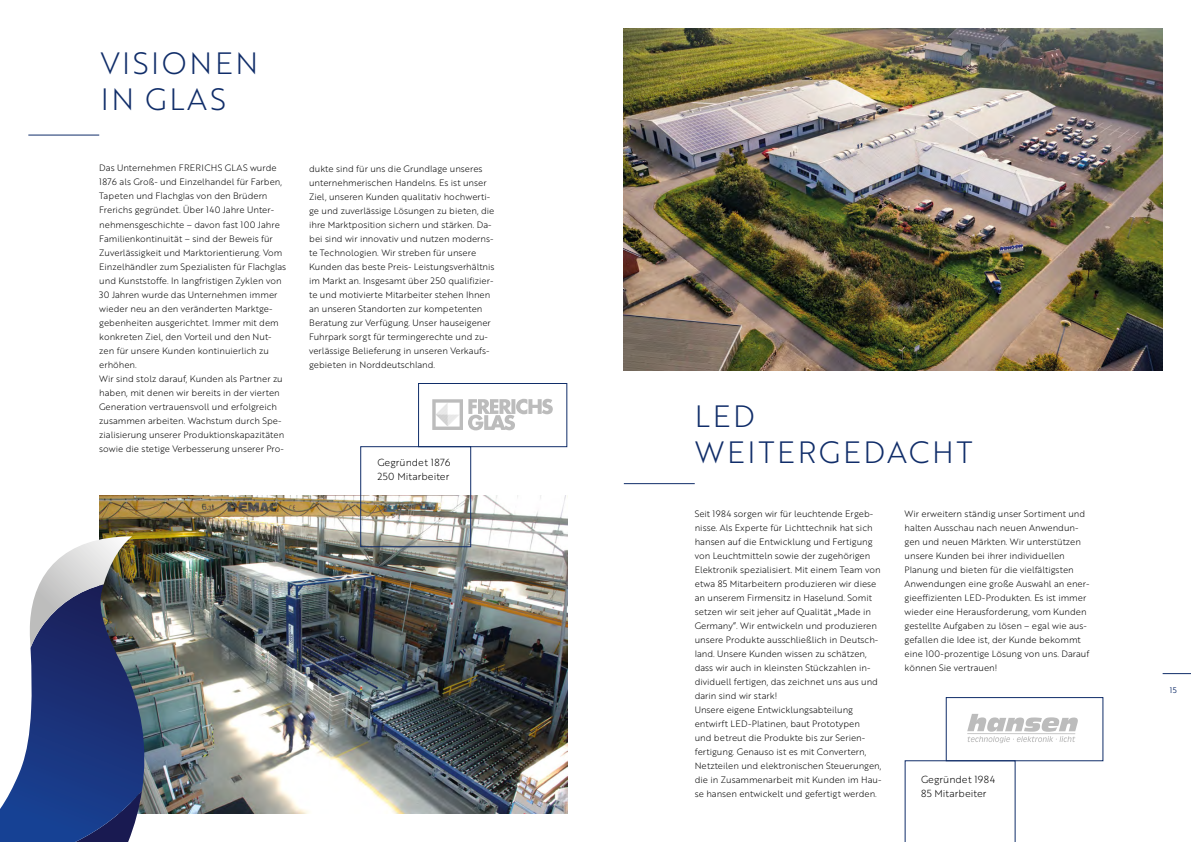
<style>
.page{position:relative;width:1191px;height:842px;background:#fff}
.page>*{position:absolute;margin:0;border:0;box-sizing:border-box;transform-origin:0 0}
.Headline{font:30px/36px "Brother 1816 Light";letter-spacing:.09em;color:#102d69}
.t1{font:10px "Brother 1816 Light";color:#000}
.Fließtext{font:9px/14px "Brother 1816 Light";color:#000}
.t2{font:8px "Brother 1816 Book";color:#102d69}
</style>
<div class="page">
<svg style="left:1162px;top:673px;width:29px;height:1px"></svg>
<img style="left:624px;top:28px;width:538px;height:342px">
<svg style="left:432px;top:399px;width:121px;height:31px"></svg>
<img style="left:99px;top:495px;width:468px;height:319px">
<svg style="left:967px;top:714px;width:110px;height:29px"></svg>
<svg style="left:0;top:536px;width:148px;height:306px"></svg>
<div style="left:360px;top:446px;width:111px;height:101px;border:1px solid #102d69"></div>
<svg style="left:904px;top:760px;width:111px;height:82px"></svg>
<div style="left:418px;top:383px;width:149px;height:64px;border:1px solid #102d69"></div>
<div style="left:946px;top:697px;width:157px;height:64px;border:1px solid #102d69"></div>
<hr style="left:28px;top:135px;width:71px;height:1px;background:#102d69">
<hr style="left:624px;top:483px;width:70px;height:1px;background:#102d69">
<p class="Headline" style="left:101px;top:44px;width:159px">VISIONEN</p>
<p class="Headline" style="left:101px;top:80px;width:127px">IN GLAS</p>
<p class="Fließtext" style="left:99px;top:161px;width:188px">Das Unternehmen FRERICHS GLAS wurde 1876 als Groß- und Einzelhandel für Farben, Tapeten und Flachglas von den Brüdern Frerichs gegründet. Über 140 Jahre Unter&shy;nehmensgeschichte – davon fast 100 Jahre Familienkontinuität – sind der Beweis für Zuverlässigkeit und Marktorientierung. Vom Einzelhändler zum Spezialisten für Flachglas und Kunststoffe. In langfristigen Zyklen von 30 Jahren wurde das Unternehmen immer wieder neu an den veränderten Marktge&shy;gebenheiten ausgerichtet. Immer mit dem konkreten Ziel, den Vorteil und den Nut&shy;zen für unsere Kunden kontinuierlich zu erhöhen.</p>
<p class="Fließtext" style="left:99px;top:371px;width:187px">Wir sind stolz darauf, Kunden als Partner zu haben, mit denen wir bereits in der vierten Generation vertrauensvoll und erfolgreich zusammen arbeiten. Wachstum durch Spe&shy;zialisierung unserer Produktionskapazitäten sowie die stetige Verbesserung unserer Pro-</p>
<p class="Fließtext" style="left:309px;top:161px;width:187px">dukte sind für uns die Grundlage unseres unternehmerischen Handelns. Es ist unser Ziel, unseren Kunden qualitativ hochwerti&shy;ge und zuverlässige Lösungen zu bieten, die ihre Marktposition sichern und stärken. Da&shy;bei sind wir innovativ und nutzen moderns&shy;te Technologien. Wir streben für unsere Kunden das beste Preis- Leistungsverhältnis im Markt an. Insgesamt über 250 qualifizier&shy;te und motivierte Mitarbeiter stehen Ihnen an unseren Standorten zur kompetenten Beratung zur Verfügung. Unser hauseigener Fuhrpark sorgt für termingerechte und zu&shy;verlässige Belieferung in unseren Verkaufs&shy;gebieten in Norddeutschland.</p>
<p class="t1" style="left:377px;top:455px;width:75px">Gegründet 1876</p>
<p class="t1" style="left:377px;top:469px;width:73px">250 Mitarbeiter</p>
<p class="Headline" style="left:694px;top:397px;width:280px">LED<br>WEITERGEDACHT</p>
<p class="Fließtext" style="left:694px;top:506px;width:187px">Seit 1984 sorgen wir für leuchtende Ergeb&shy;nisse. Als Experte für Lichttechnik hat sich hansen auf die Entwicklung und Fertigung von Leuchtmitteln sowie der zugehörigen Elektronik spezialisiert. Mit einem Team von etwa 85 Mitarbeitern produzieren wir diese an unserem Firmensitz in Haselund. Somit setzen wir seit jeher auf Qualität „Made in Germany“. Wir entwickeln und produzieren unsere Produkte ausschließlich in Deutsch&shy;land. Unsere Kunden wissen zu schätzen, dass wir auch in kleinsten Stückzahlen in&shy;dividuell fertigen, das zeichnet uns aus und darin sind wir stark!</p>
<p class="Fließtext" style="left:694px;top:702px;width:188px">Unsere eigene Entwicklungsabteilung entwirft LED-Platinen, baut Prototypen<br>und betreut die Produkte bis zur Serien&shy;fertigung. Genauso ist es mit Convertern, Netzteilen und elektronischen Steuerungen, die in Zusammenarbeit mit Kunden im Hau&shy;se hansen entwickelt und gefertigt werden.</p>
<p class="Fließtext" style="left:904px;top:506px;width:186px">Wir erweitern ständig unser Sortiment und halten Ausschau nach neuen Anwendun&shy;gen und neuen Märkten. Wir unterstützen unsere Kunden bei ihrer individuellen Planung und bieten für die vielfältigsten Anwendungen eine große Auswahl an ener&shy;gieeffizienten LED-Produkten. Es ist immer wieder eine Herausforderung, vom Kunden gestellte Aufgaben zu lösen – egal wie aus&shy;gefallen die Idee ist, der Kunde bekommt eine 100-prozentige Lösung von uns. Darauf können Sie vertrauen!</p>
<p class="t1" style="left:921px;top:772px;width:76px">Gegründet 1984</p>
<p class="t1" style="left:921px;top:786px;width:67px">85 Mitarbeiter</p>
<p class="t2" style="left:1169px;top:685px;width:8px">15</p>
</div>
